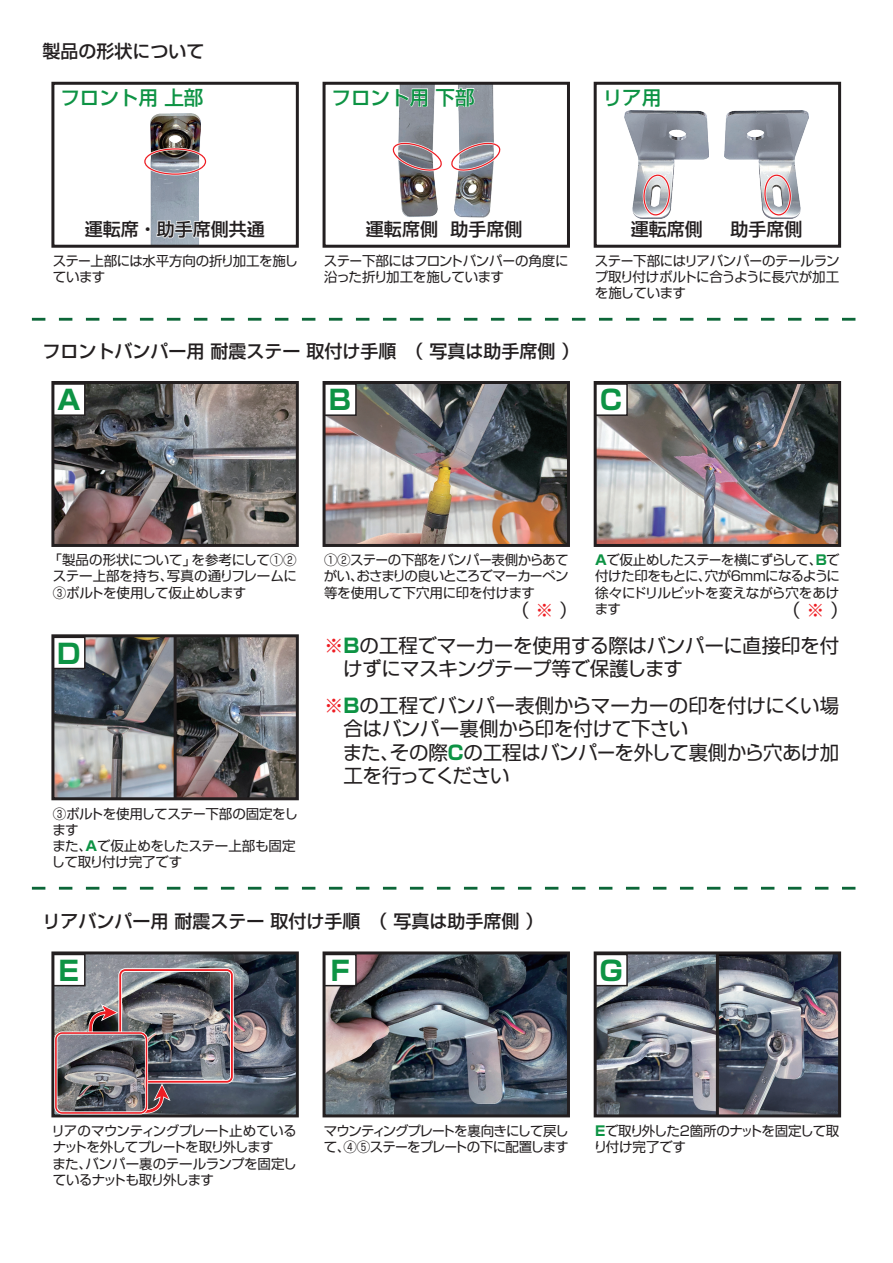
<style>
.page{position:relative;width:893px;height:1263px;background:#fff}
.page>*{position:absolute;margin:0;border:0;box-sizing:border-box;transform-origin:0 0}
.t1{font:700 27px "G Shin Go Pro";color:#0d9344}
.t2{font:19.5px/23.4px "G Shin Go Pro";letter-spacing:-.02em;color:#231f20}
.t3{font:500 19.5px "G Shin Go Pro";color:#0d9344}
.t4{font:500 18px "G Shin Go Pro";color:#231f20}
.t5{font:18px "G Shin Go Pro";color:#231f20}
.t6{font:13.5px/16.2px "G Shin Go Pro";letter-spacing:-.035em;color:#231f20}
.t7{font:13.5px/16.2px "G Shin Go Pro";letter-spacing:-.065em;color:#231f20}
.s1{font-weight:700;color:#0d9344}
.s2{color:#ee1d23}
</style>
<div class="page">
<img style="left:55px;top:955px;width:240px;height:158px">
<img style="left:598px;top:955px;width:239px;height:158px">
<img style="left:327px;top:955px;width:239px;height:158px">
<img style="left:55px;top:638px;width:240px;height:158px">
<img style="left:598px;top:385px;width:239px;height:158px">
<img style="left:327px;top:385px;width:239px;height:158px">
<img style="left:55px;top:385px;width:240px;height:158px">
<svg style="left:32px;top:318px;width:824px;height:3px"></svg>
<div style="left:594px;top:82px;width:247px;height:166px;border:3px solid #231f20"></div>
<img style="left:725px;top:110px;width:83px;height:62px">
<img style="left:625px;top:110px;width:84px;height:64px">
<img style="left:455px;top:86px;width:39px;height:131px">
<img style="left:398px;top:86px;width:40px;height:131px">
<svg style="left:398px;top:88px;width:30px;height:20px"></svg>
<svg style="left:435px;top:87px;width:40px;height:21px"></svg>
<svg style="left:392px;top:139px;width:109px;height:36px"></svg>
<div style="left:323px;top:82px;width:247px;height:166px;border:3px solid #231f20"></div>
<img style="left:150px;top:113px;width:50px;height:131px">
<div style="left:51px;top:82px;width:248px;height:166px;border:3px solid #231f20"></div>
<svg style="left:150px;top:219px;width:50px;height:21px"></svg>
<div style="left:144px;top:148px;width:63px;height:27px;border:2px solid #fff;border-radius:50%"></div>
<div style="left:144px;top:148px;width:62px;height:27px;border:1px solid #ee1d23;border-radius:50%"></div>
<svg style="left:632px;top:174px;width:42px;height:45px"></svg>
<svg style="left:759px;top:172px;width:42px;height:47px"></svg>
<svg style="left:32px;top:887px;width:824px;height:3px"></svg>
<div style="left:52px;top:637px;width:34px;height:32px;background:#fff;border:2px solid #231f20"></div>
<div style="left:52px;top:383px;width:34px;height:33px;background:#fff;border:2px solid #231f20"></div>
<div style="left:323px;top:383px;width:34px;height:33px;background:#fff;border:2px solid #231f20"></div>
<div style="left:594px;top:383px;width:34px;height:33px;background:#fff;border:2px solid #231f20"></div>
<div style="left:51px;top:381px;width:248px;height:166px;border:3px solid #231f20"></div>
<div style="left:323px;top:381px;width:247px;height:166px;border:3px solid #231f20"></div>
<div style="left:594px;top:381px;width:247px;height:166px;border:3px solid #231f20"></div>
<hr style="left:174px;top:636px;width:3px;height:163px;background:#231f20">
<div style="left:51px;top:634px;width:248px;height:166px;border:3px solid #231f20"></div>
<div style="left:52px;top:954px;width:34px;height:32px;background:#fff;border:2px solid #231f20"></div>
<div style="left:323px;top:954px;width:34px;height:32px;background:#fff;border:2px solid #231f20"></div>
<div style="left:594px;top:954px;width:34px;height:32px;background:#fff;border:2px solid #231f20"></div>
<div style="left:323px;top:951px;width:247px;height:166px;border:3px solid #231f20"></div>
<hr style="left:716px;top:953px;width:3px;height:163px;background:#231f20">
<div style="left:594px;top:951px;width:247px;height:166px;border:3px solid #231f20"></div>
<div style="left:118px;top:968px;width:116px;height:115px;border:4px solid #fff;border-radius:5px"></div>
<div style="left:119px;top:969px;width:114px;height:114px;border:2px solid #ee1d23;border-radius:5px"></div>
<div style="left:51px;top:951px;width:248px;height:166px;border:3px solid #231f20"></div>
<svg style="left:86px;top:1002px;width:33px;height:29px"></svg>
<svg style="left:144px;top:1082px;width:27px;height:32px"></svg>
<img style="left:58px;top:1035px;width:89px;height:78px">
<div style="left:54px;top:1031px;width:94px;height:83px;border:3px solid #fff;border-radius:6px"></div>
<div style="left:55px;top:1032px;width:92px;height:82px;border:2px solid #ee1d23;border-radius:6px"></div>
<h3 class="t4" style="left:43px;top:37px;width:163px">製品の形状について</h3>
<h2 class="t3" style="left:60px;top:81px;width:144px">フロント用 上部</h2>
<h2 class="t3" style="left:332px;top:81px;width:144px">フロント用 下部</h2>
<h2 class="t3" style="left:603px;top:81px;width:60px">リア用</h2>
<h3 class="t4" style="left:85px;top:214px;width:181px">運転席・助手席側共通</h3>
<h3 class="t4" style="left:366px;top:214px;width:158px">運転席側 助手席側</h3>
<h3 class="t4" style="left:631px;top:214px;width:73px">運転席側</h3>
<h3 class="t4" style="left:730px;top:214px;width:73px">助手席側</h3>
<p class="t6" style="left:324px;top:251px;width:246px">ステー下部にはフロントバンパーの角度に沿った折り加工を施しています</p>
<p class="t6" style="left:53px;top:251px;width:247px">ステー上部には水平方向の折り加工を施しています</p>
<p class="t6" style="left:595px;top:251px;width:246px;text-align:justify">ステー下部にはリアバンパーのテールランプ取り付けボルトに合うように長穴が加工を施しています</p>
<h3 class="t4" style="left:43px;top:336px;width:538px">フロントバンパー用 耐震ステー 取付け手順　（ 写真は助手席側 ）</h3>
<h1 class="t1" style="left:57px;top:378px;width:25px">A</h1>
<h1 class="t1" style="left:329px;top:378px;width:24px">B</h1>
<h1 class="t1" style="left:600px;top:378px;width:24px">C</h1>
<p class="t6" style="left:53px;top:550px;width:246px;text-align:justify;text-indent:-4px">「製品の形状について」を参考にして①②ステー上部を持ち、写真の通りフレームに③ボルトを使用して仮止めします</p>
<p class="t6" style="left:324px;top:550px;width:246px;text-align:justify">①②ステーの下部をバンパー表側からあてがい、おさまりの良いところでマーカーペン等を使用して下穴用に印を付けます</p>
<p class="t6" style="left:595px;top:550px;width:247px;text-align:justify"><span class="s1">A</span>で仮止めしたステーを横にずらして、<span class="s1">B</span>で付けた印をもとに、穴が６mmになるように徐々にドリルビットを変えながら穴をあけます</p>
<h3 class="t5" style="left:511px;top:595px;width:67px">（ <span class="s2">※</span> ）</h3>
<h3 class="t5" style="left:783px;top:595px;width:67px">（ <span class="s2">※</span> ）</h3>
<h1 class="t1" style="left:57px;top:632px;width:25px">D</h1>
<p class="t6" style="left:52px;top:804px;width:248px">③ボルトを使用してステー下部の固定をします<br>また、<span class="s1">A</span>で仮止めをしたステー上部も固定して取り付け完了です</p>
<h2 class="t2" style="left:324px;top:631px;width:517px"><span class="s2">※</span><span class="s1">B</span>の工程でマーカーを使用する際はバンパーに直接印を付　けずにマスキングテープ等で保護します</h2>
<h2 class="t2" style="left:324px;top:691px;width:517px"><span class="s2">※</span><span class="s1">B</span>の工程でバンパー表側からマーカーの印を付けにくい場　合はバンパー裏側から印を付けて下さい</h2>
<h2 class="t2" style="left:324px;top:738px;width:517px;text-indent:19px">また、その際<span class="s1">C</span>の工程はバンパーを外して裏側から穴あけ加　工を行ってください</h2>
<h3 class="t4" style="left:43px;top:906px;width:502px">リアバンパー用 耐震ステー 取付け手順　（ 写真は助手席側 ）</h3>
<h1 class="t1" style="left:59px;top:949px;width:22px">E</h1>
<h1 class="t1" style="left:331px;top:949px;width:20px">F</h1>
<h1 class="t1" style="left:599px;top:949px;width:25px">G</h1>
<p class="t6" style="left:52px;top:1121px;width:247px">リアのマウンティングプレート止めているナットを外してプレートを取り外します<br>また、バンパー裏のテールランプを固定しているナットも取り外します</p>
<p class="t7" style="left:324px;top:1121px;width:246px">マウンティングプレートを裏向きにして戻して、④⑤ステーをプレートの下に配置します</p>
<p class="t6" style="left:594px;top:1121px;width:247px"><span class="s1">E</span>で取り外した2箇所のナットを固定して取り付け完了です</p>
</div>
